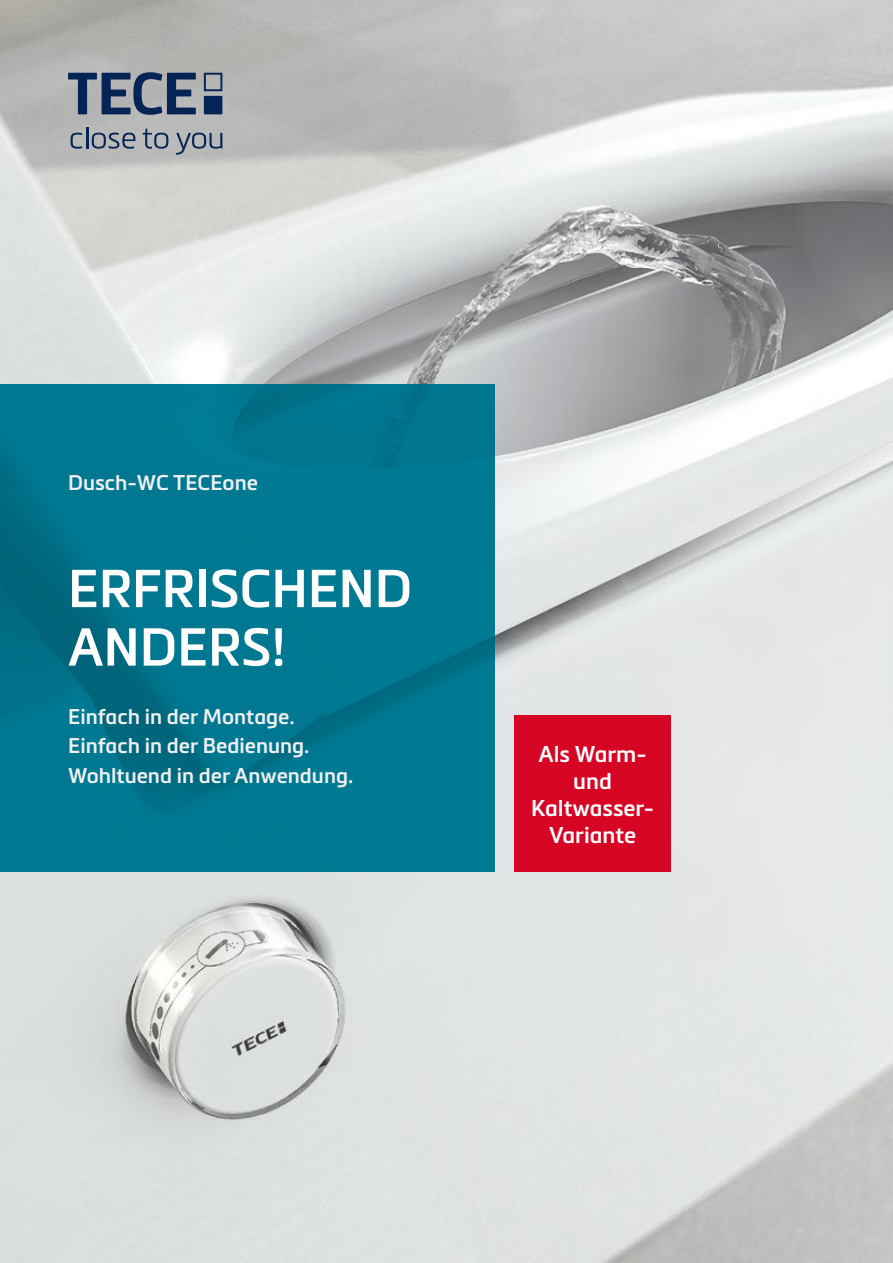
<style>
.page{position:relative;width:893px;height:1263px;background:#fff}
.page>*{position:absolute;margin:0;border:0;box-sizing:border-box;transform-origin:0 0}
.t1{font:600 52.5px/58.5px "Metronic Pro";color:#fff}
.t2{font:600 22.5px/27px "Metronic Pro";color:#fff;text-align:center}
.t3{font:600 21px/29.2px "Metronic Pro";color:#f0f0f0}
</style>
<div class="page">
<img style="left:0;top:0;width:893px;height:1263px">
<div style="left:204px;top:96px;width:18px;height:18px;background:#042455"></div>
<svg style="left:204px;top:73px;width:18px;height:18px"></svg>
<svg style="left:68px;top:72px;width:128px;height:43px;background:#617086"></svg>
<svg style="left:71px;top:133px;width:11px;height:16px"></svg>
<hr style="left:86px;top:127px;width:2px;height:21px;background:#042455">
<svg style="left:92px;top:133px;width:43px;height:16px"></svg>
<svg style="left:143px;top:128px;width:25px;height:21px"></svg>
<svg style="left:176px;top:133px;width:46px;height:22px"></svg>
<div style="left:0;top:384px;width:495px;height:488px;background:#007d97"></div>
<div style="left:515px;top:716px;width:156px;height:156px;background:#d60524"></div>
<p class="t3" style="left:68px;top:468px;width:191px">Dusch-WC TECEone</p>
<h1 class="t1" style="left:68px;top:558px;width:346px">ERFRISCHEND<br>ANDERS!</h1>
<p class="t3" style="left:68px;top:702px;width:287px">Einfach in der Montage.<br>Einfach in der Bedienung.<br>Wohltuend in der Anwendung.</p>
<p class="t2" style="left:531px;top:740px;width:124px">Als Warm&shy;und<br>Kaltwasser-<br>Variante</p>
</div>
